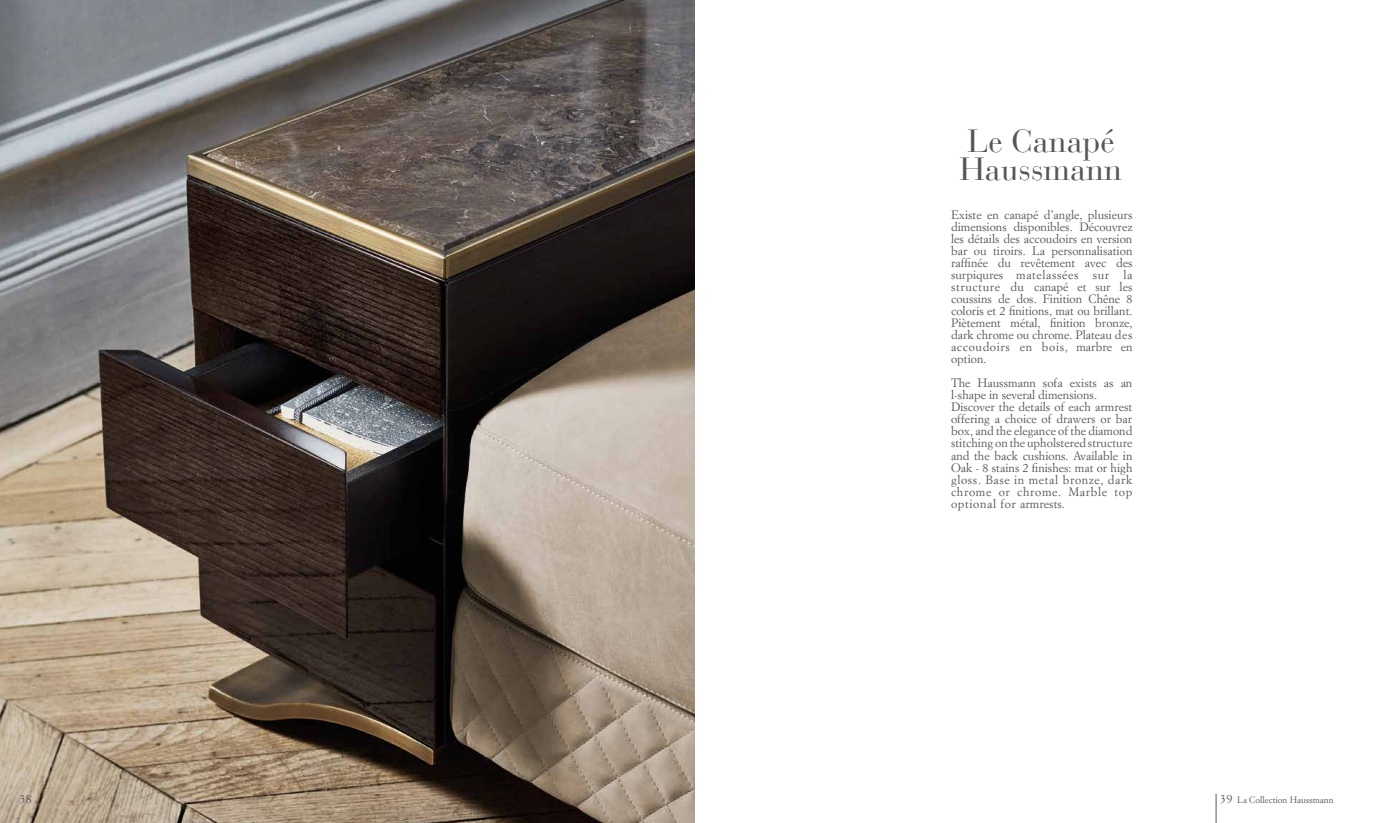
<style>
.page{position:relative;width:1389px;height:823px;background:#fff}
.page>*{position:absolute;margin:0;border:0;box-sizing:border-box;transform-origin:0 0}
.t1{font:32px/28px "Bauer Bodoni CE";color:#575756}
.t2{font:12px/12px "Simoncini Garamond Std";color:#575756;text-align:justify}
.t3{font:9px "Simoncini Garamond Std";color:#575756}
.s1{font-size:12px}
</style>
<div class="page">
<img style="left:0;top:0;width:694px;height:822px">
<svg style="left:1216px;top:793px;width:1px;height:29px"></svg>
<h1 class="t1" style="left:960px;top:127px;width:163px">Le Canapé<br>Haussmann</h1>
<p class="t2" style="left:951px;top:209px;width:183px">Existe en canapé d’angle, plusieurs dimensions disponibles. Découvrez les détails des accoudoirs en version bar ou tiroirs. La personnalisation raffinée du revêtement avec des surpiqures matelassées sur la structure du canapé et sur les coussins de dos. Finition Chêne 8 coloris et 2 finitions, mat ou brillant.<br>Piètement métal, finition bronze, dark chrome ou chrome. Plateau des accoudoirs en bois, marbre en option.</p>
<p class="t2" style="left:951px;top:377px;width:183px;text-align:left">The Haussmann sofa exists as an l-shape in several dimensions.<br>Discover the details of each armrest offering a choice of drawers or bar box, and the elegance of the diamond stitching on the upholstered structure and the back cushions. Available in Oak - 8 stains 2 finishes: mat or high gloss. Base in metal bronze, dark chrome or chrome. Marble top optional for armrests.</p>
<p class="t2" style="left:20px;top:792px;width:13px">38</p>
<p class="t3" style="left:1220px;top:793px;width:115px"><span class="s1">39</span> La Collection Haussmann</p>
</div>
